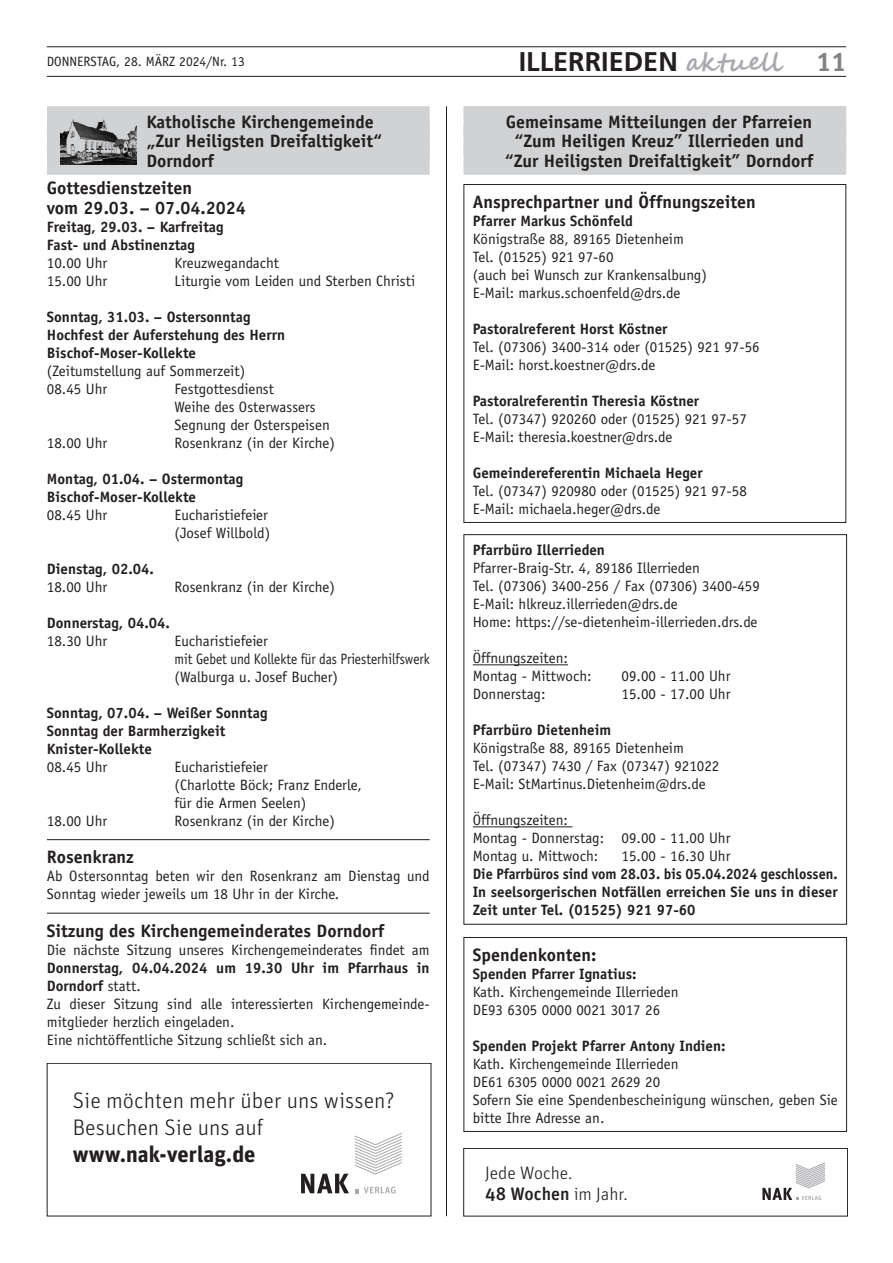
<style>
.page{position:relative;width:893px;height:1263px;background:#fff}
.page>*{position:absolute;margin:0;border:0;box-sizing:border-box;transform-origin:0 0}
.t1{font:700 27px "Frutiger";color:#231f20}
.t2{font:700 27px "Officina Sans";color:#808285}
.t3{font:300 22.5px/27px "Unit Pro";color:#231f20}
.t4{font:700 22.5px "Unit Pro";color:#231f20}
.t5{font:700 18px/19.5px "Officina Sans";color:#231f20}
.t6{font:300 18px/21px "Unit Pro";color:#231f20}
.t7{font:15px/18px "Officina Sans";color:#231f20}
.t8{font:700 15px/18px "Officina Sans";color:#231f20}
.t9{font:700 15px/18px "Officina Sans";color:#231f20;text-align:justify;scale:.95 1}
.t10{font:13.5px "Officina Sans";color:#231f20}
.s1{font-family:"Segoe Script";font-size:25.5px;color:#a8a9ad}
.s2{font-weight:700}
.s3{font-weight:500}
</style>
<div class="page">
<hr style="left:47px;top:76px;width:799px;height:1px;background:#231f20">
<hr style="left:47px;top:47px;width:799px;height:1px;background:#231f20">
<hr style="left:446px;top:106px;width:1px;height:1110px;background:#231f20">
<div style="left:463px;top:106px;width:383px;height:30px;background:#d1d2d4"></div>
<div style="left:463px;top:125px;width:383px;height:30px;background:#d1d2d4"></div>
<div style="left:463px;top:145px;width:383px;height:30px;background:#d1d2d4"></div>
<div style="left:463px;top:184px;width:383px;height:339px;border:1px solid #231f20"></div>
<hr style="left:473px;top:664px;width:95px;height:1px;background:#231f20">
<hr style="left:473px;top:826px;width:99px;height:1px;background:#231f20">
<div style="left:463px;top:534px;width:384px;height:391px;border:1px solid #231f20"></div>
<div style="left:463px;top:937px;width:384px;height:195px;border:1px solid #231f20"></div>
<hr style="left:47px;top:839px;width:383px;height:1px;background:#231f20">
<hr style="left:47px;top:913px;width:383px;height:1px;background:#231f20">
<div style="left:47px;top:106px;width:383px;height:33px;background:#d1d2d4"></div>
<div style="left:47px;top:125px;width:383px;height:30px;background:#d1d2d4"></div>
<div style="left:47px;top:145px;width:383px;height:30px;background:#d1d2d4"></div>
<svg style="left:60px;top:125px;width:77px;height:39px"></svg>
<img style="left:61px;top:119px;width:75px;height:45px">
<svg style="left:762px;top:1162px;width:63px;height:38px"></svg>
<div style="left:463px;top:1148px;width:385px;height:68px;border:1px solid #231f20"></div>
<svg style="left:301px;top:1133px;width:101px;height:60px"></svg>
<div style="left:47px;top:1063px;width:384px;height:153px;border:1px solid #231f20"></div>
<p class="t10" style="left:47px;top:53px;width:200px">DONNERSTAG, 28. MÄRZ 2024/Nr. 13</p>
<h1 class="t1" style="left:519px;top:46px;width:264px">ILLERRIEDEN <span class="s1">aktuell</span></h1>
<h1 class="t2" style="left:816px;top:45px;width:32px">11</h1>
<p class="t5" style="left:146px;top:112px;width:237px">Katholische Kirchengemeinde „Zur Heiligsten Dreifaltigkeit“<br>Dorndorf</p>
<p class="t5" style="left:47px;top:178px;width:200px">Gottesdienstzeiten<br>vom 29.03. – 07.04.2024</p>
<p class="t8" style="left:47px;top:217px;width:178px">Freitag, 29.03. – Karfreitag<br>Fast- und Abstinenztag</p>
<p class="t7" style="left:47px;top:254px;width:62px">10.00 Uhr</p>
<p class="t7" style="left:175px;top:254px;width:106px">Kreuzwegandacht</p>
<p class="t7" style="left:47px;top:272px;width:62px">15.00 Uhr</p>
<p class="t7" style="left:175px;top:272px;width:242px">Liturgie vom Leiden und Sterben Christi</p>
<p class="t8" style="left:47px;top:307px;width:240px">Sonntag, 31.03. – Ostersonntag<br>Hochfest der Auferstehung des Herrn<br>Bischof-Moser-Kollekte</p>
<p class="t7" style="left:47px;top:362px;width:200px">(Zeitumstellung auf Sommerzeit)<br>08.45 Uhr</p>
<p class="t7" style="left:174px;top:380px;width:157px">Festgottesdienst<br>Weihe des Osterwassers<br>Segnung der Osterspeisen</p>
<p class="t7" style="left:47px;top:434px;width:62px">18.00 Uhr</p>
<p class="t7" style="left:175px;top:434px;width:162px">Rosenkranz (in der Kirche)</p>
<p class="t8" style="left:47px;top:469px;width:198px">Montag, 01.04. – Ostermontag<br>Bischof-Moser-Kollekte</p>
<p class="t7" style="left:47px;top:506px;width:62px">08.45 Uhr</p>
<p class="t7" style="left:174px;top:506px;width:97px">Eucharistiefeier (Josef Willbold)</p>
<p class="t8" style="left:47px;top:559px;width:108px">Dienstag, 02.04.</p>
<p class="t7" style="left:47px;top:578px;width:62px">18.00 Uhr</p>
<p class="t7" style="left:175px;top:578px;width:162px">Rosenkranz (in der Kirche)</p>
<p class="t8" style="left:47px;top:613px;width:125px">Donnerstag, 04.04.</p>
<p class="t7" style="left:47px;top:632px;width:62px">18.30 Uhr</p>
<p class="t7" style="left:174px;top:632px;width:257px">Eucharistiefeier<br>mit Gebet und Kollekte für das Priesterhilfswerk (Walburga u. Josef Bucher)</p>
<p class="t8" style="left:47px;top:703px;width:222px">Sonntag, 07.04. – Weißer Sonntag<br>Sonntag der Barmherzigkeit<br>Knister-Kollekte</p>
<p class="t7" style="left:47px;top:758px;width:62px">08.45 Uhr</p>
<p class="t7" style="left:174px;top:758px;width:189px">Eucharistiefeier<br>(Charlotte Böck; Franz Enderle, für die Armen Seelen)</p>
<p class="t7" style="left:47px;top:812px;width:62px">18.00 Uhr</p>
<p class="t7" style="left:175px;top:812px;width:162px">Rosenkranz (in der Kirche)</p>
<p class="t5" style="left:47px;top:847px;width:89px">Rosenkranz</p>
<p class="t7" style="left:47px;top:867px;width:384px">Ab Ostersonntag beten wir den Rosenkranz am Dienstag und<br>Sonntag wieder jeweils um 18 Uhr in der Kirche.</p>
<p class="t5" style="left:47px;top:921px;width:339px">Sitzung des Kirchengemeinderates Dorndorf</p>
<p class="t7" style="left:47px;top:941px;width:384px">Die nächste Sitzung unseres Kirchengemeinderates findet am</p>
<p class="t7" style="left:47px;top:959px;width:384px"><span class="s2">Donnerstag, 04.04.2024 um 19.30 Uhr im Pfarrhaus in Dorndorf</span> statt.<br>Zu dieser Sitzung sind alle interessierten Kirchengemeinde&shy;mitglieder herzlich eingeladen.<br>Eine nichtöffentliche Sitzung schließt sich an.</p>
<h2 class="t3" style="left:73px;top:1086px;width:323px">Sie möchten mehr über uns wissen?<br>Besuchen Sie uns auf</h2>
<h2 class="t4" style="left:73px;top:1138px;width:184px">www.nak-verlag.de</h2>
<p class="t5" style="left:505px;top:112px;width:310px;text-align:center">Gemeinsame Mitteilungen der Pfarreien “Zum Heiligen Kreuz” Illerrieden und “Zur Heiligsten Dreifaltigkeit” Dorndorf</p>
<p class="t5" style="left:473px;top:191px;width:284px">Ansprechpartner und Öffnungszeiten</p>
<p class="t8" style="left:473px;top:211px;width:162px">Pfarrer Markus Schönfeld</p>
<p class="t7" style="left:473px;top:229px;width:236px">Königstraße 88, 89165 Dietenheim<br>Tel. (01525) 921 97-60<br>(auch bei Wunsch zur Krankensalbung)<br>E-Mail: markus.schoenfeld@drs.de</p>
<p class="t8" style="left:473px;top:319px;width:196px">Pastoralreferent Horst Köstner</p>
<p class="t7" style="left:473px;top:337px;width:288px">Tel. (07306) 3400-314 oder (01525) 921 97-56<br>E-Mail: horst.koestner@drs.de</p>
<p class="t8" style="left:473px;top:391px;width:228px">Pastoralreferentin Theresia Köstner</p>
<p class="t7" style="left:473px;top:409px;width:276px">Tel. (07347) 920260 oder (01525) 921 97-57<br>E-Mail: theresia.koestner@drs.de</p>
<p class="t8" style="left:473px;top:463px;width:232px">Gemeindereferentin Michaela Heger</p>
<p class="t7" style="left:473px;top:481px;width:276px">Tel. (07347) 920980 oder (01525) 921 97-58<br>E-Mail: michaela.heger@drs.de</p>
<p class="t8" style="left:473px;top:541px;width:134px">Pfarrbüro Illerrieden</p>
<p class="t7" style="left:473px;top:559px;width:289px">Pfarrer-Braig-Str. 4, 89186 Illerrieden<br>Tel. (07306) 3400-256 / Fax (07306) 3400-459<br>E-Mail: hlkreuz.illerrieden@drs.de<br>Home: https://se-dietenheim-illerrieden.drs.de</p>
<p class="t7" style="left:473px;top:649px;width:120px">Öffnungszeiten:<br>Montag - Mittwoch:</p>
<p class="t7" style="left:622px;top:667px;width:110px">09.00 - 11.00 Uhr</p>
<p class="t7" style="left:473px;top:685px;width:74px">Donnerstag:</p>
<p class="t7" style="left:622px;top:685px;width:110px">15.00 - 17.00 Uhr</p>
<p class="t8" style="left:473px;top:721px;width:140px">Pfarrbüro Dietenheim</p>
<p class="t7" style="left:473px;top:739px;width:248px">Königstraße 88, 89165 Dietenheim<br>Tel. (07347) 7430 / Fax (07347) 921022<br>E-Mail: StMartinus.Dietenheim@drs.de</p>
<p class="t7" style="left:473px;top:811px;width:259px">Öffnungszeiten:<br>Montag - Donnerstag: 09.00 - 11.00 Uhr<br>Montag u. Mittwoch:</p>
<p class="t7" style="left:622px;top:847px;width:110px">15.00 - 16.30 Uhr</p>
<p class="t9" style="left:473px;top:865px;width:386px">Die Pfarrbüros sind vom 28.03. bis 05.04.2024 geschlossen.<br>In seelsorgerischen Notfällen erreichen Sie uns in dieser Zeit unter Tel. (01525) 921 97-60</p>
<p class="t5" style="left:473px;top:944px;width:125px">Spendenkonten:</p>
<p class="t8" style="left:473px;top:964px;width:165px">Spenden Pfarrer Ignatius:</p>
<p class="t7" style="left:473px;top:982px;width:207px">Kath. Kirchengemeinde Illerrieden<br>DE93 6305 0000 0021 3017 26</p>
<p class="t8" style="left:473px;top:1036px;width:254px">Spenden Projekt Pfarrer Antony Indien:</p>
<p class="t7" style="left:473px;top:1054px;width:366px">Kath. Kirchengemeinde Illerrieden<br>DE61 6305 0000 0021 2629 20<br>Sofern Sie eine Spendenbescheinigung wünschen, geben Sie bitte Ihre Adresse an.</p>
<p class="t6" style="left:485px;top:1162px;width:144px">Jede Woche.<br><span class="s3">48 Wochen</span> im Jahr.</p>
</div>
